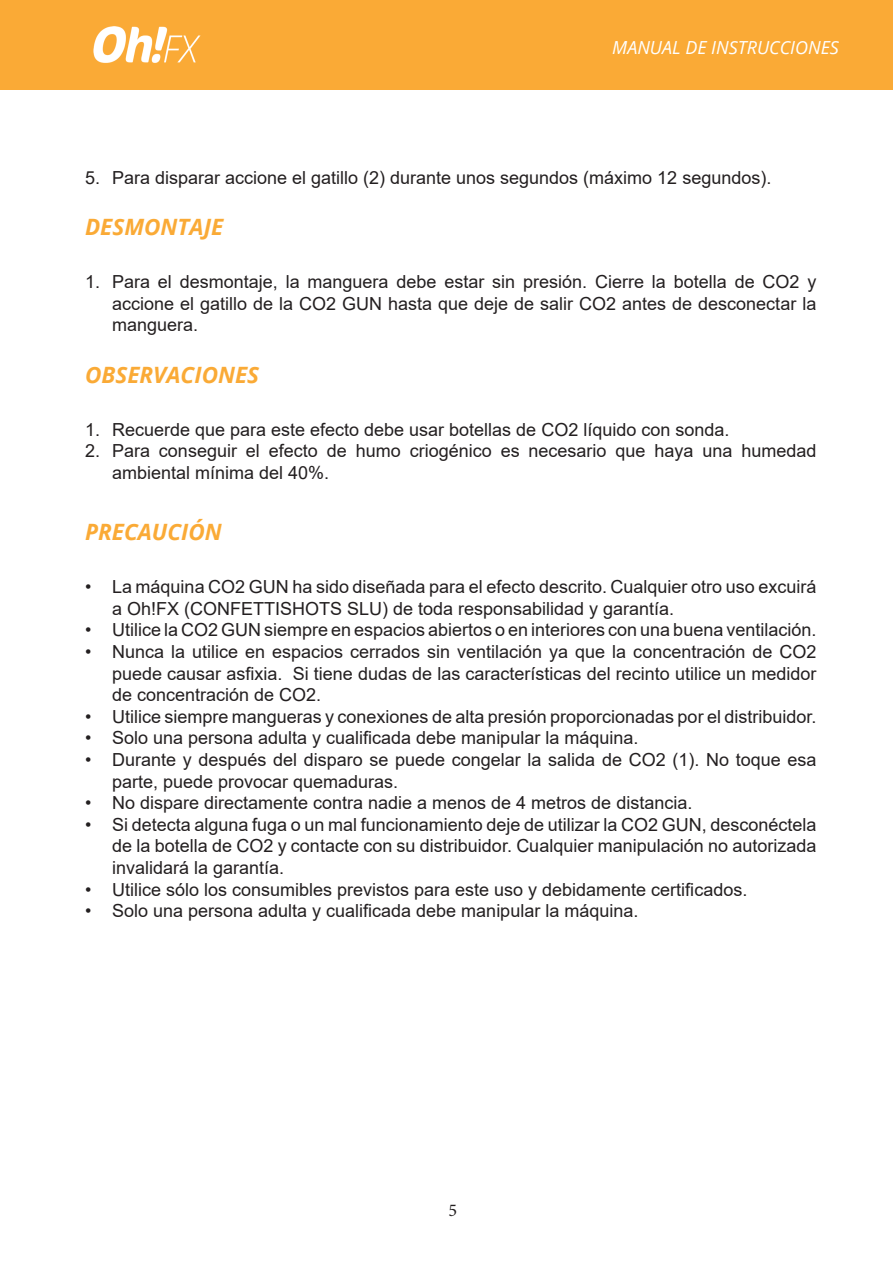
<style>
.page{position:relative;width:893px;height:1263px;background:#fff}
.page>*{position:absolute;margin:0;border:0;box-sizing:border-box;transform-origin:0 0}
.t1{font:italic 700 22.5px "Open Sans";color:#faaa36}
.t2{font:18px/21.6px "Arial";color:#231f20}
.t3{font:italic 18px "Open Sans";color:#fff}
.t4{font:18px "Minion Pro";color:#231f20}
</style>
<div class="page">
<div style="left:0;top:0;width:893px;height:89px;background:#faaa36"></div>
<img style="left:93px;top:26px;width:108px;height:37px">
<p class="t3" style="left:612px;top:35px;width:228px">MANUAL DE INSTRUCCIONES</p>
<p class="t2" style="left:85px;top:167px;width:688px">5. Para disparar accione el gatillo (2) durante unos segundos (máximo 12 segundos).</p>
<p class="t1" style="left:85px;top:211px;width:140px">DESMONTAJE</p>
<p class="t2" style="left:112px;top:271px;width:706px;text-align:justify;text-indent:-27px">1. Para el desmontaje, la manguera debe estar sin presión. Cierre la botella de CO2 y accione el gatillo de la CO2 GUN hasta que deje de salir CO2 antes de desconectar la manguera.</p>
<p class="t1" style="left:85px;top:359px;width:176px">OBSERVACIONES</p>
<p class="t2" style="left:85px;top:419px;width:646px">1. Recuerde que para este efecto debe usar botellas de CO2 líquido con sonda.</p>
<p class="t2" style="left:112px;top:440px;width:706px;text-indent:-27px">2. Para conseguir el efecto de humo criogénico es necesario que haya una humedad ambiental mínima del 40%.</p>
<p class="t1" style="left:85px;top:516px;width:138px">PRECAUCIÓN</p>
<p class="t2" style="left:112px;top:576px;width:706px;text-indent:-27px">• La máquina CO2 GUN ha sido diseñada para el efecto descrito. Cualquier otro uso excuirá a Oh!FX (CONFETTISHOTS SLU) de toda responsabilidad y garantía.</p>
<p class="t2" style="left:85px;top:619px;width:733px">• Utilice la CO2 GUN siempre en espacios abiertos o en interiores con una buena ventilación.</p>
<p class="t2" style="left:112px;top:641px;width:706px;text-align:justify;text-indent:-27px">• Nunca la utilice en espacios cerrados sin ventilación ya que la concentración de CO2 puede causar asfixia. Si tiene dudas de las características del recinto utilice un medidor de concentración de CO2.</p>
<p class="t2" style="left:85px;top:705px;width:733px">• Utilice siempre mangueras y conexiones de alta presión proporcionadas por el distribuidor.</p>
<p class="t2" style="left:85px;top:727px;width:555px">• Solo una persona adulta y cualificada debe manipular la máquina.</p>
<p class="t2" style="left:112px;top:749px;width:706px;text-indent:-27px">• Durante y después del disparo se puede congelar la salida de CO2 (1). No toque esa parte, puede provocar quemaduras.</p>
<p class="t2" style="left:85px;top:792px;width:609px">• No dispare directamente contra nadie a menos de 4 metros de distancia.</p>
<p class="t2" style="left:112px;top:813px;width:706px;text-align:justify;text-indent:-27px">• Si detecta alguna fuga o un mal funcionamiento deje de utilizar la CO2 GUN, desconéctela de la botella de CO2 y contacte con su distribuidor. Cualquier manipulación no autorizada invalidará la garantía.</p>
<p class="t2" style="left:85px;top:878px;width:664px">• Utilice sólo los consumibles previstos para este uso y debidamente certificados.</p>
<p class="t2" style="left:85px;top:900px;width:555px">• Solo una persona adulta y cualificada debe manipular la máquina.</p>
<p class="t4" style="left:449px;top:1198px;width:10px">5</p>
</div>
